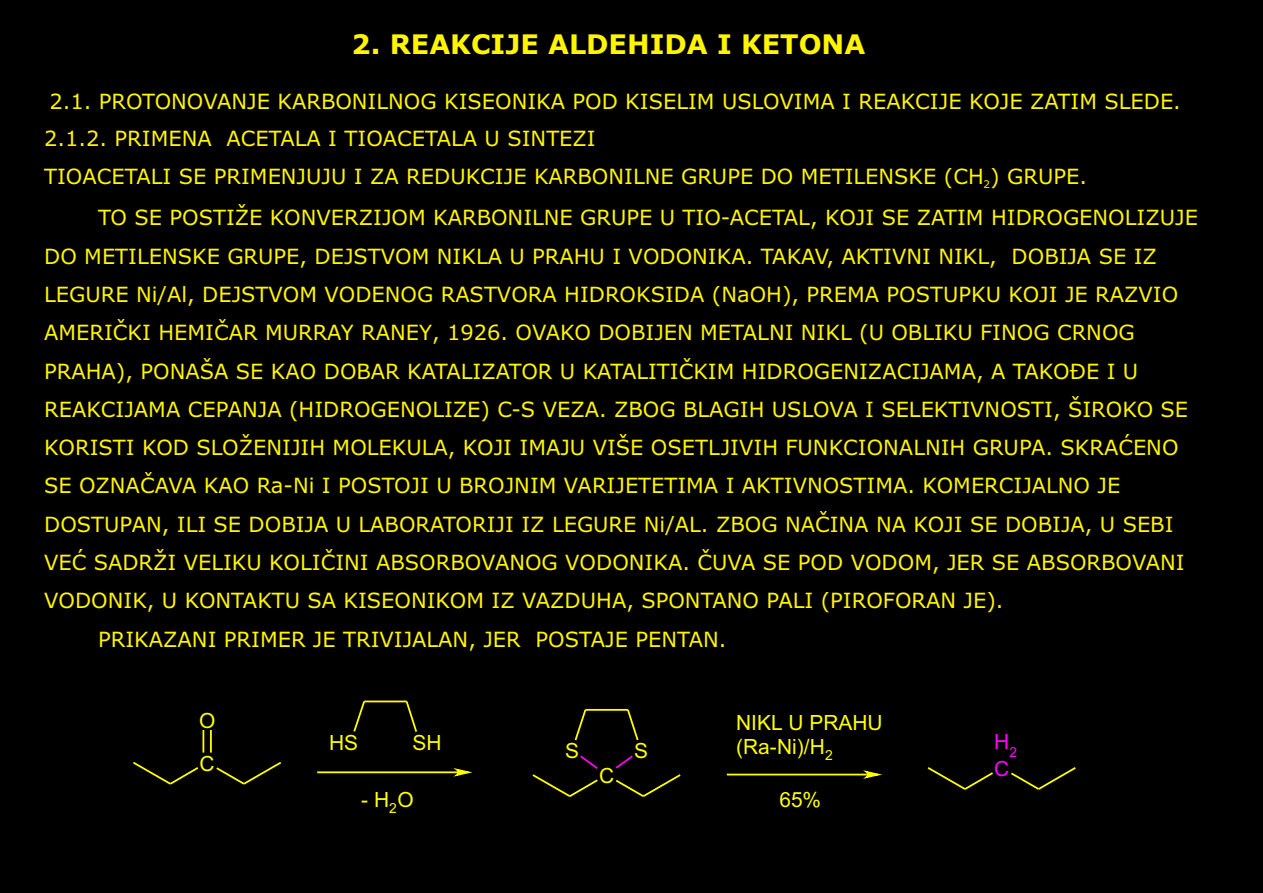
<style>
.page{position:relative;width:1263px;height:893px;background:#000}
.page>*{position:absolute;margin:0;border:0;box-sizing:border-box;transform-origin:0 0}
.t1{font:700 27px "Verdana";color:#fff500}
.t2{font:21px/37.5px "Verdana";color:#fff500}
.t3{font:20.85px/23.2px "Arial";color:#ff0}
.t4{font:20.85px "Arial";color:#f0f}
.t5{font:10.5px "Verdana";color:#fff500}
</style>
<div class="page">
<hr style="left:210px;top:730px;width:2px;height:23px;background:#ff0">
<hr style="left:202px;top:730px;width:2px;height:23px;background:#ff0">
<svg style="left:133px;top:762px;width:66px;height:23px"></svg>
<svg style="left:216px;top:762px;width:65px;height:23px"></svg>
<hr style="left:317px;top:771px;width:140px;height:2px;background:#ff0">
<svg style="left:449px;top:768px;width:24px;height:9px"></svg>
<hr style="left:364px;top:701px;width:43px;height:1px;background:#ff0">
<svg style="left:353px;top:700px;width:13px;height:32px"></svg>
<svg style="left:404px;top:700px;width:13px;height:32px"></svg>
<hr style="left:585px;top:709px;width:43px;height:2px;background:#ff0">
<svg style="left:574px;top:708px;width:14px;height:33px"></svg>
<svg style="left:626px;top:708px;width:13px;height:33px"></svg>
<svg style="left:532px;top:755px;width:66px;height:42px"></svg>
<svg style="left:615px;top:755px;width:66px;height:42px"></svg>
<hr style="left:727px;top:774px;width:140px;height:1px;background:#ff0">
<svg style="left:859px;top:770px;width:23px;height:9px"></svg>
<svg style="left:927px;top:767px;width:66px;height:23px"></svg>
<svg style="left:1011px;top:767px;width:65px;height:23px"></svg>
<p class="t1" style="left:352px;top:33px;width:515px">2. REAKCIJE ALDEHIDA I KETONA</p>
<p class="t2" style="left:44px;top:85px;width:1138px">2.1. PROTONOVANJE KARBONILNOG KISEONIKA POD KISELIM USLOVIMA I REAKCIJE KOJE ZATIM SLEDE.<br>2.1.2. PRIMENA ACETALA I TIOACETALA U SINTEZI<br>TIOACETALI SE PRIMENJUJU I ZA REDUKCIJE KARBONILNE GRUPE DO METILENSKE (CH ) GRUPE.</p>
<p class="t5" style="left:984px;top:180px;width:8px">2</p>
<p class="t2" style="left:98px;top:201px;width:1101px">TO SE POSTIŽE KONVERZIJOM KARBONILNE GRUPE U TIO-ACETAL, KOJI SE ZATIM HIDROGENOLIZUJE</p>
<p class="t2" style="left:44px;top:239px;width:1114px">DO METILENSKE GRUPE, DEJSTVOM NIKLA U PRAHU I VODONIKA. TAKAV, AKTIVNI NIKL, DOBIJA SE IZ</p>
<p class="t2" style="left:44px;top:277px;width:1136px">LEGURE Ni/Al, DEJSTVOM VODENOG RASTVORA HIDROKSIDA (NaOH), PREMA POSTUPKU KOJI JE RAZVIO</p>
<p class="t2" style="left:44px;top:316px;width:1092px">AMERIČKI HEMIČAR MURRAY RANEY, 1926. OVAKO DOBIJEN METALNI NIKL (U OBLIKU FINOG CRNOG</p>
<p class="t2" style="left:44px;top:354px;width:1095px">PRAHA), PONAŠA SE KAO DOBAR KATALIZATOR U KATALITIČKIM HIDROGENIZACIJAMA, A TAKOĐE I U</p>
<p class="t2" style="left:44px;top:392px;width:1145px">REAKCIJAMA CEPANJA (HIDROGENOLIZE) C-S VEZA. ZBOG BLAGIH USLOVA I SELEKTIVNOSTI, ŠIROKO SE</p>
<p class="t2" style="left:44px;top:430px;width:1136px">KORISTI KOD SLOŽENIJIH MOLEKULA, KOJI IMAJU VIŠE OSETLJIVIH FUNKCIONALNIH GRUPA. SKRAĆENO</p>
<p class="t2" style="left:44px;top:469px;width:1078px">SE OZNAČAVA KAO Ra-Ni I POSTOJI U BROJNIM VARIJETETIMA I AKTIVNOSTIMA. KOMERCIJALNO JE</p>
<p class="t2" style="left:44px;top:507px;width:1131px">DOSTUPAN, ILI SE DOBIJA U LABORATORIJI IZ LEGURE Ni/AL. ZBOG NAČINA NA KOJI SE DOBIJA, U SEBI</p>
<p class="t2" style="left:44px;top:545px;width:1142px">VEĆ SADRŽI VELIKU KOLIČINI ABSORBOVANOG VODONIKA. ČUVA SE POD VODOM, JER SE ABSORBOVANI</p>
<p class="t2" style="left:44px;top:584px;width:961px">VODONIK, U KONTAKTU SA KISEONIKOM IZ VAZDUHA, SPONTANO PALI (PIROFORAN JE).</p>
<p class="t2" style="left:98px;top:622px;width:630px">PRIKAZANI PRIMER JE TRIVIJALAN, JER POSTAJE PENTAN.</p>
<p class="t3" style="left:199px;top:711px;width:18px">O</p>
<p class="t3" style="left:200px;top:754px;width:17px">C</p>
<p class="t3" style="left:329px;top:733px;width:30px">HS</p>
<p class="t3" style="left:413px;top:733px;width:30px">SH</p>
<p class="t3" style="left:361px;top:790px;width:54px">- H<sub>2</sub>O</p>
<p class="t3" style="left:565px;top:741px;width:15px">S</p>
<p class="t3" style="left:599px;top:766px;width:17px">C</p>
<p class="t3" style="left:634px;top:741px;width:15px">S</p>
<p class="t3" style="left:736px;top:713px;width:148px">NIKL U PRAHU (Ra-Ni)/H<sub>2</sub></p>
<p class="t3" style="left:779px;top:790px;width:43px">65%</p>
<p class="t4" style="left:994px;top:734px;width:25px">H<sub>2</sub></p>
<p class="t4" style="left:994px;top:761px;width:17px">C</p>
</div>
